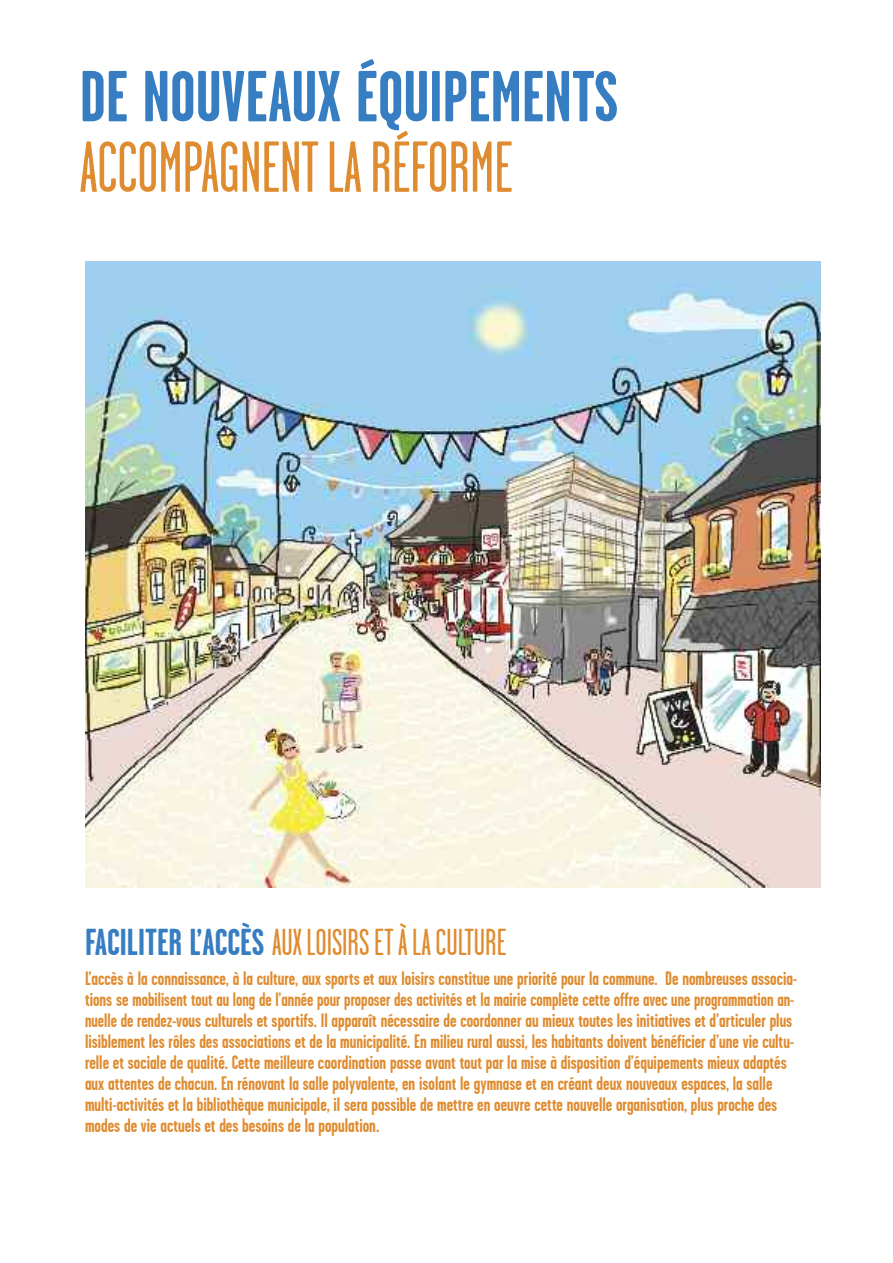
<style>
.page{position:relative;width:893px;height:1263px;background:#fff}
.page>*{position:absolute;margin:0;border:0;box-sizing:border-box;transform-origin:0 0}
.t1{font:700 72px "Garage Gothic";color:#367dc1}
.t2{font:72px "Garage Gothic";color:#df8c31}
.t3{font:37.5px "Garage Gothic";color:#df8c31}
.t4{font:700 19.5px/21px "Garage Gothic";color:#df8c31}
.s1{font-weight:700;color:#367dc1}
</style>
<div class="page">
<img style="left:85px;top:262px;width:735px;height:625px">
<h1 class="t1" style="left:80px;top:54px;width:540px">DE NOUVEAUX ÉQUIPEMENTS</h1>
<h1 class="t2" style="left:80px;top:125px;width:434px">ACCOMPAGNENT LARÉFORME</h1>
<h2 class="t3" style="left:85px;top:920px;width:423px"><span class="s1">FACILITER L’ACCÈS</span> AUX LOISIRSETÀLACULTURE</h2>
<p class="t4" style="left:85px;top:968px;width:714px">L’accès à la connaissance, à la culture, aux sports et aux loisirs constitue une priorité pour la commune. De nombreuses associa&shy;tions se mobilisent tout au long de l’année pour proposer des activités et la mairie complète cette offre avec une programmation an&shy;nuelle de rendez-vous culturels et sportifs. Il apparaît nécessaire de coordonner au mieux toutes les initiatives et d’articuler plus lisiblement les rôles des associations et de la municipalité. En milieu rural aussi, les habitants doivent bénéficier d’une vie cultu&shy;relle et sociale de qualité. Cette meilleure coordination passe avant tout par la mise à disposition d’équipements mieux adaptés aux attentes de chacun. En rénovant la salle polyvalente, en isolant le gymnase et en créant deux nouveaux espaces, la salle multi-activités et la bibliothèque municipale, il sera possible de mettre en oeuvre cette nouvelle organisation, plus proche des modes de vie actuels et des besoins de la population.</p>
</div>
